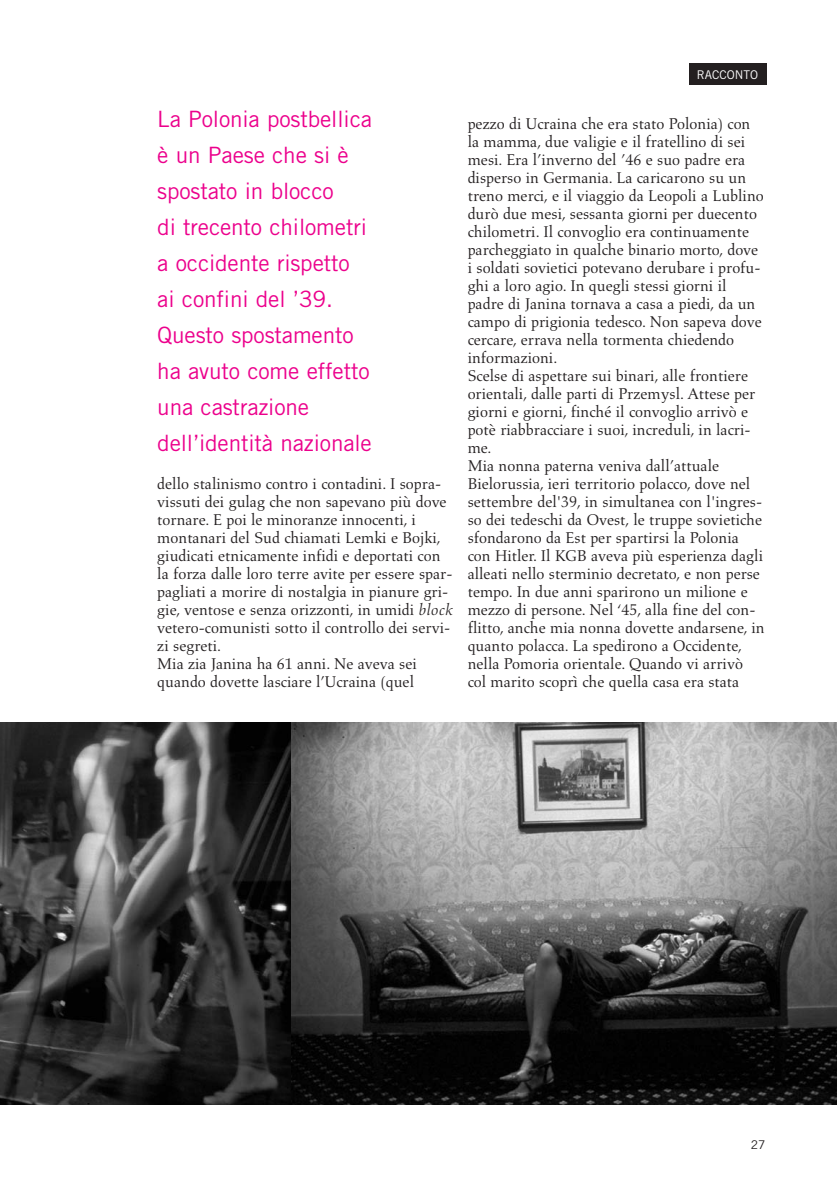
<style>
.page{position:relative;width:837px;height:1190px;background:#fff}
.page>*{position:absolute;margin:0;border:0;box-sizing:border-box;transform-origin:0 0}
.t1{font:22.5px/36px "Trade Gothic";letter-spacing:-.005em;color:#ec008c}
.t2{font:15.9px/18px "Aldus";color:#231f20}
.t3{font:12px "Trade Gothic";color:#fff}
.t4{font:12px "Trade Gothic";color:#231f20}
.s1{font-style:italic}
</style>
<div class="page">
<div style="left:689px;top:64px;width:77px;height:21px;background:#231f20"></div>
<img style="left:0;top:723px;width:291px;height:381px">
<img style="left:291px;top:723px;width:546px;height:381px">
<h1 class="t1" style="left:157px;top:103px;width:216px">La Polonia postbellica è un Paese che si è spostato in blocco<br>di trecento chilometri a occidente rispetto ai confini del ’39.<br>Questo spostamento ha avuto come effetto una castrazione dell’identità nazionale</h1>
<p class="t2" style="left:157px;top:475px;width:297px">dello stalinismo contro i contadini. I sopra&shy;vissuti dei gulag che non sapevano più dove tornare. E poi le minoranze innocenti, i montanari del Sud chiamati Lemki e Bojki, giudicati etnicamente infidi e deportati con la forza dalle loro terre avite per essere spar&shy;pagliati a morire di nostalgia in pianure gri&shy;gie, ventose e senza orizzonti, in umidi <span class="s1">block </span>vetero-comunisti sotto il controllo dei servi&shy;zi segreti.<br>Mia zia Janina ha 61 anni. Ne aveva sei quando dovette lasciare l’Ucraina (quel</p>
<p class="t3" style="left:697px;top:70px;width:63px">RACCONTO</p>
<p class="t2" style="left:468px;top:115px;width:299px">pezzo di Ucraina che era stato Polonia) con la mamma, due valigie e il fratellino di sei mesi. Era l’inverno del ’46 e suo padre era disperso in Germania. La caricarono su un treno merci, e il viaggio da Leopoli a Lublino durò due mesi, sessanta giorni per duecento chilometri. Il convoglio era continuamente parcheggiato in qualche binario morto, dove i soldati sovietici potevano derubare i profu&shy;ghi a loro agio. In quegli stessi giorni il padre di Janina tornava a casa a piedi, da un campo di prigionia tedesco. Non sapeva dove cercare, errava nella tormenta chiedendo informazioni.<br>Scelse di aspettare sui binari, alle frontiere orientali, dalle parti di Przemysl. Attese per giorni e giorni, finché il convoglio arrivò e potè riabbracciare i suoi, increduli, in lacri&shy;me.<br>Mia nonna paterna veniva dall’attuale Bielorussia, ieri territorio polacco, dove nel settembre del'39, in simultanea con l'ingres&shy;so dei tedeschi da Ovest, le truppe sovietiche sfondarono da Est per spartirsi la Polonia con Hitler. Il KGB aveva più esperienza dagli alleati nello sterminio decretato, e non perse tempo. In due anni sparirono un milione e mezzo di persone. Nel ‘45, alla fine del con&shy;flitto, anche mia nonna dovette andarsene, in quanto polacca. La spedirono a Occidente, nella Pomoria orientale. Quando vi arrivò col marito scoprì che quella casa era stata</p>
<p class="t4" style="left:751px;top:1140px;width:16px">27</p>
</div>
